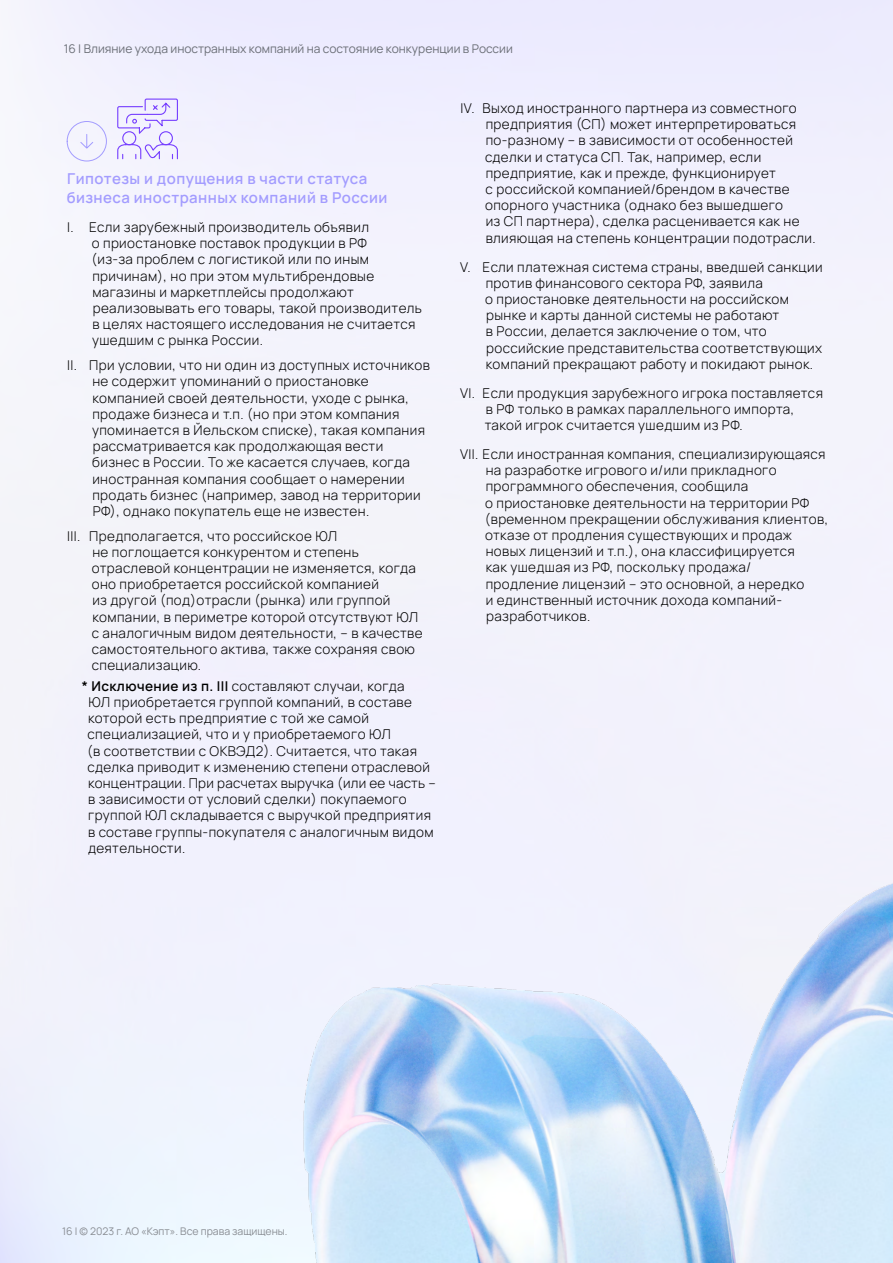
<style>
.page{position:relative;width:893px;height:1263px;background:#fff}
.page>*{position:absolute;margin:0;border:0;box-sizing:border-box;transform-origin:0 0}
.t1{font:600 15px/19.5px "Manrope";letter-spacing:.03em;color:#a39cff}
.t2{font:300 13.5px/16.2px "Manrope";letter-spacing:.03em;color:#000}
.t3{font:12px "Manrope";color:#6b6f77}
.t4{font:10.5px "Manrope";color:#898d93}
.s1{font-weight:600}
</style>
<div class="page">
<svg style="left:66px;top:121px;width:41px;height:41px"></svg>
<svg style="left:117px;top:98px;width:62px;height:62px"></svg>
<img style="left:259px;top:761px;width:634px;height:502px">
<p class="t3" style="left:64px;top:40px;width:451px">16 | Влияние ухода иностранных компаний на состояние конкуренции в России</p>
<p class="t1" style="left:67px;top:168px;width:322px">Гипотезы и допущения в части статуса бизнеса иностранных компаний в России</p>
<p class="t2" style="left:91px;top:218px;width:332px;text-indent:-24px">I. Если зарубежный производитель объявил<br>о приостановке поставок продукции в РФ<br>(из-за проблем с логистикой или по иным причинам), но при этом мультибрендовые магазины и маркетплейсы продолжают реализовывать его товары, такой производитель в целях настоящего исследования не считается ушедшим с рынка России.</p>
<p class="t2" style="left:92px;top:357px;width:339px;text-indent:-25px">II. При условии, что ни один из доступных источников не содержит упоминаний о приостановке компанией своей деятельности, уходе с рынка, продаже бизнеса и т.п. (но при этом компания упоминается в Йельском списке), такая компания рассматривается как продолжающая вести бизнес в России. То же касается случаев, когда иностранная компания сообщает о намерении продать бизнес (например, завод на территории РФ), однако покупатель еще не известен.</p>
<p class="t2" style="left:92px;top:527px;width:332px;text-indent:-25px">III. Предполагается, что российское ЮЛ<br>не поглощается конкурентом и степень отраслевой концентрации не изменяется, когда оно приобретается российской компанией<br>из другой (под)отрасли (рынка) или группой компании, в периметре которой отсутствуют ЮЛ с аналогичным видом деятельности, – в качестве самостоятельного актива, также сохраняя свою специализацию.</p>
<p class="t2" style="left:87px;top:677px;width:350px;text-indent:-5px"><span class="s1">* Исключение из п. III</span> составляют случаи, когда<br>ЮЛ приобретается группой компаний, в составе которой есть предприятие с той же самой специализацией, что и у приобретаемого ЮЛ<br>(в соответствии с ОКВЭД2). Считается, что такая сделка приводит к изменению степени отраслевой концентрации. При расчетах выручка (или ее часть – в зависимости от условий сделки) покупаемого группой ЮЛ складывается с выручкой предприятия в составе группы-покупателя с аналогичным видом деятельности.</p>
<p class="t2" style="left:485px;top:99px;width:332px;text-indent:-25px">IV. Выход иностранного партнера из совместного предприятия (СП) может интерпретироваться по-разному – в зависимости от особенностей сделки и статуса СП. Так, например, если предприятие, как и прежде, функционирует<br>c российской компанией/брендом в качестве опорного участника (однако без вышедшего<br>из СП партнера), сделка расценивается как не влияющая на степень концентрации подотрасли.</p>
<p class="t2" style="left:485px;top:258px;width:339px;text-indent:-25px">V. Если платежная система страны, введшей санкции против финансового сектора РФ, заявила<br>о приостановке деятельности на российском рынке и карты данной системы не работают<br>в России, делается заключение о том, что российские представительства соответствующих компаний прекращают работу и покидают рынок.</p>
<p class="t2" style="left:485px;top:384px;width:340px;text-indent:-25px">VI. Если продукция зарубежного игрока поставляется в РФ только в рамках параллельного импорта, такой игрок считается ушедшим из РФ.</p>
<p class="t2" style="left:485px;top:445px;width:345px;text-indent:-25px">VII. Если иностранная компания, специализирующаяся на разработке игрового и/или прикладного программного обеспечения, сообщила<br>о приостановке деятельности на территории РФ (временном прекращении обслуживания клиентов, отказе от продления существующих и продаж новых лицензий и т.п.), она классифицируется<br>как ушедшая из РФ, поскольку продажа/<br>продление лицензий – это основной, а нередко<br>и единственный источник дохода компаний&shy;разработчиков.</p>
<p class="t4" style="left:62px;top:1224px;width:227px">16 | © 2023 г. АО «Кэпт». Все права защищены.</p>
</div>
